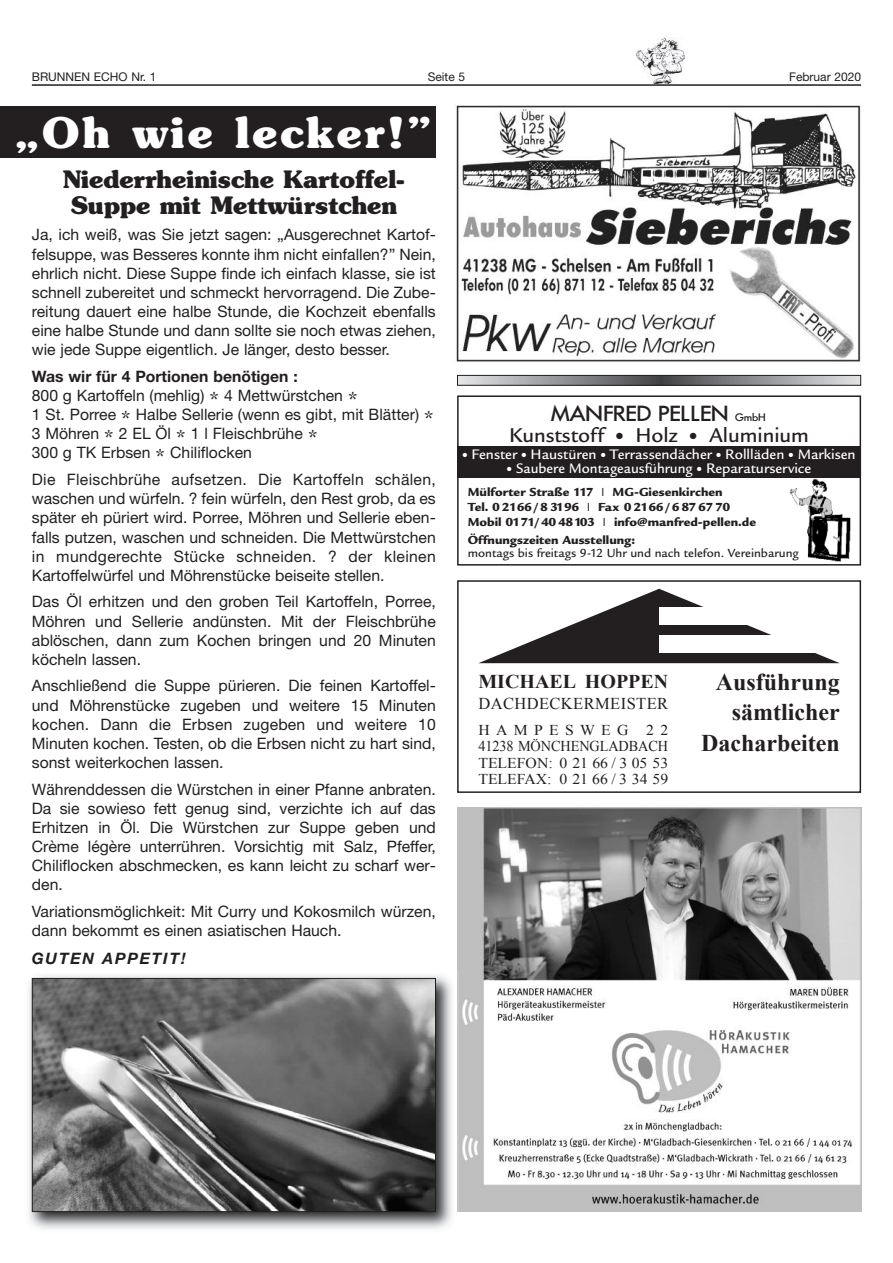
<style>
.page{position:relative;width:893px;height:1263px;background:#fff}
.page>*{position:absolute;margin:0;border:0;box-sizing:border-box;transform-origin:0 0}
.t1{font:700 42px "Souvenir";letter-spacing:.07em;color:#fff}
.t2{font:700 24px/25.5px "Souvenir";color:#231f20;text-align:center}
.t3{font:700 24px/30.3px "Times New Roman";color:#231f20;text-align:right}
.t4{font:500 21.75px "Legacy Sans";color:#231f20}
.t5{font:21.75px "Fut Med";color:#231f20;scale:1.1 1}
.t6{font:700 19.5px "Times New Roman";color:#231f20}
.t7{font:16.5px "Times New Roman";letter-spacing:.025em;color:#231f20}
.t8{font:15.75px/19.2px "Helvetica Neue";color:#231f20;text-align:justify}
.t9{font:italic 700 15.75px "Helvetica Neue";letter-spacing:.11em;color:#231f20}
.t10{font:500 15px "Legacy Sans";color:#fff}
.t11{font:15px/16.5px "Times New Roman";color:#231f20;text-align:justify;scale:1.05 1}
.t12{font:900 12.75px/15px "Legacy Sans";color:#231f20}
.t13{font:500 12.75px "Legacy Sans";color:#231f20}
.t14{font:12px "Helvetica Neue";color:#231f20}
.t15{font:9px "European Pi Three";color:#231f20}
.t16{font:6px "European Pi Three";color:#fff}
.s1{font-weight:700}
.s2{font-family:"Lucida Grande";font-size:21px}
.s3{font-size:10.8px}
.s4{font-weight:400}
</style>
<div class="page">
<hr style="left:32px;top:84px;width:829px;height:2px;background:#231f20">
<img style="left:456px;top:105px;width:405px;height:257px">
<div style="left:457px;top:580px;width:404px;height:213px;border:2px solid #231f20"></div>
<svg style="left:479px;top:589px;width:360px;height:74px"></svg>
<div style="left:659px;top:608px;width:181px;height:17px;background:#fff"></div>
<div style="left:659px;top:635px;width:181px;height:17px;background:#fff"></div>
<div style="left:457px;top:395px;width:404px;height:171px;border:2px solid #231f20"></div>
<div style="left:457px;top:446px;width:404px;height:32px;background:#231f20"></div>
<img style="left:790px;top:479px;width:61px;height:82px">
<svg style="left:459px;top:377px;width:400px;height:7px;background:#929396"></svg>
<div style="left:457px;top:375px;width:404px;height:11px;border:1px solid #231f20"></div>
<img style="left:457px;top:808px;width:404px;height:404px">
<img style="left:636px;top:37px;width:49px;height:46px">
<div style="left:0;top:106px;width:436px;height:51px;background:#231f20"></div>
<img style="left:28px;top:975px;width:424px;height:254px">
<img style="left:457px;top:970px;width:1px;height:242px">
<img style="left:34px;top:980px;width:400px;height:230px">
<div style="left:32px;top:978px;width:404px;height:234px;border:1px solid #231f20"></div>
<p class="t14" style="left:32px;top:72px;width:126px">BRUNNEN ECHO Nr. 1</p>
<p class="t14" style="left:428px;top:72px;width:39px">Seite 5</p>
<p class="t14" style="left:789px;top:72px;width:73px">Februar 2020</p>
<h1 class="t1" style="left:15px;top:116px;width:418px">„Oh wie lecker!”</h1>
<h2 class="t2" style="left:63px;top:169px;width:344px">Niederrheinische Kartoffel-<br>Suppe mit Mettwürstchen</h2>
<p class="t8" style="left:32px;top:227px;width:405px">Ja, ich weiß, was Sie jetzt sagen: „Ausgerechnet Kartof&shy;felsuppe, was Besseres konnte ihm nicht einfallen?” Nein, ehrlich nicht. Diese Suppe finde ich einfach klasse, sie ist schnell zubereitet und schmeckt hervorragend. Die Zube&shy;reitung dauert eine halbe Stunde, die Kochzeit ebenfalls eine halbe Stunde und dann sollte sie noch etwas ziehen, wie jede Suppe eigentlich. Je länger, desto besser.</p>
<p class="t8" style="left:32px;top:368px;width:404px;text-align:left"><span class="s1">Was wir für 4 Portionen benötigen :<br></span>800 g Kartoffeln (mehlig) <span class="s2">*</span> 4 Mettwürstchen <span class="s2">*<br></span>1 St. Porree <span class="s2">*</span> Halbe Sellerie (wenn es gibt, mit Blätter) <span class="s2">* </span>3 Möhren <span class="s2">*</span> 2 EL Öl <span class="s2">*</span> 1 l Fleischbrühe <span class="s2">*<br></span>300 g TK Erbsen <span class="s2">*</span> Chiliflocken</p>
<p class="t8" style="left:32px;top:471px;width:405px">Die Fleischbrühe aufsetzen. Die Kartoffeln schälen, waschen und würfeln. ? fein würfeln, den Rest grob, da es später eh püriert wird. Porree, Möhren und Sellerie eben&shy;falls putzen, waschen und schneiden. Die Mettwürstchen in mundgerechte Stücke schneiden. ? der kleinen Kartoffelwürfel und Möhrenstücke beiseite stellen.</p>
<p class="t8" style="left:32px;top:594px;width:405px">Das Öl erhitzen und den groben Teil Kartoffeln, Porree, Möhren und Sellerie andünsten. Mit der Fleischbrühe ablöschen, dann zum Kochen bringen und 20 Minuten köcheln lassen.</p>
<p class="t8" style="left:32px;top:678px;width:405px">Anschließend die Suppe pürieren. Die feinen Kartoffel&shy;und Möhrenstücke zugeben und weitere 15 Minuten kochen. Dann die Erbsen zugeben und weitere 10<br>Minuten kochen. Testen, ob die Erbsen nicht zu hart sind, sonst weiterkochen lassen.</p>
<p class="t8" style="left:32px;top:781px;width:405px">Währenddessen die Würstchen in einer Pfanne anbraten.<br>Da sie sowieso fett genug sind, verzichte ich auf das Erhitzen in Öl. Die Würstchen zur Suppe geben und Crème légère unterrühren. Vorsichtig mit Salz, Pfeffer, Chiliflocken abschmecken, es kann leicht zu scharf wer&shy;den.</p>
<p class="t8" style="left:32px;top:903px;width:405px">Variationsmöglichkeit: Mit Curry und Kokosmilch würzen, dann bekommt es einen asiatischen Hauch.</p>
<p class="t9" style="left:32px;top:953px;width:155px">GUTEN APPETIT!</p>
<h3 class="t5" style="left:552px;top:405px;width:196px">MANFRED PELLEN <span class="s3">GmbH</span></h3>
<h3 class="t4" style="left:509px;top:427px;width:96px">Kunststoff</h3>
<p class="t15" style="left:616px;top:430px;width:9px">-</p>
<h3 class="t4" style="left:635px;top:427px;width:44px">Holz</h3>
<p class="t15" style="left:690px;top:430px;width:9px">-</p>
<h3 class="t4" style="left:709px;top:427px;width:101px">Aluminium</h3>
<p class="t16" style="left:462px;top:451px;width:7px">-</p>
<p class="t10" style="left:472px;top:449px;width:47px">Fenster</p>
<p class="t16" style="left:521px;top:451px;width:7px">-</p>
<p class="t10" style="left:531px;top:449px;width:68px">Haustüren</p>
<p class="t16" style="left:601px;top:451px;width:7px">-</p>
<p class="t10" style="left:610px;top:449px;width:104px">Terrassendächer</p>
<p class="t16" style="left:716px;top:451px;width:7px">-</p>
<p class="t10" style="left:725px;top:449px;width:61px">Rollläden</p>
<p class="t16" style="left:789px;top:451px;width:7px">-</p>
<p class="t10" style="left:798px;top:449px;width:59px">Markisen</p>
<p class="t16" style="left:507px;top:465px;width:7px">-</p>
<p class="t10" style="left:516px;top:463px;width:178px">Saubere Montageausführung</p>
<p class="t16" style="left:697px;top:465px;width:7px">-</p>
<p class="t10" style="left:706px;top:463px;width:107px">Reparaturservice</p>
<p class="t12" style="left:468px;top:485px;width:290px">Mülforter Straße 117 <span class="s4">I</span> MG-Giesenkirchen<br>Tel. 0 2166/8 3196 <span class="s4">I</span> Fax 0 2166/6 87 67 70<br>Mobil 0171/40 48103 <span class="s4">I</span> info@manfred-pellen.de</p>
<p class="t12" style="left:468px;top:533px;width:169px">Öffnungszeiten Ausstellung:</p>
<p class="t13" style="left:468px;top:548px;width:333px">montags bis freitags 9-12 Uhr und nach telefon. Vereinbarung</p>
<p class="t6" style="left:478px;top:671px;width:191px">MICHAEL HOPPEN</p>
<p class="t7" style="left:478px;top:694px;width:191px">DACHDECKERMEISTER</p>
<p class="t11" style="left:478px;top:721px;width:182px">HAMPESWEG 22<br>41238 MÖNCHENGLADBACH TELEFON: 0 21 66 / 3 05 53<br>TELEFAX: 0 21 66 / 3 34 59</p>
<h2 class="t3" style="left:701px;top:667px;width:140px">Ausführung sämtlicher<br>Dacharbeiten</h2>
</div>
